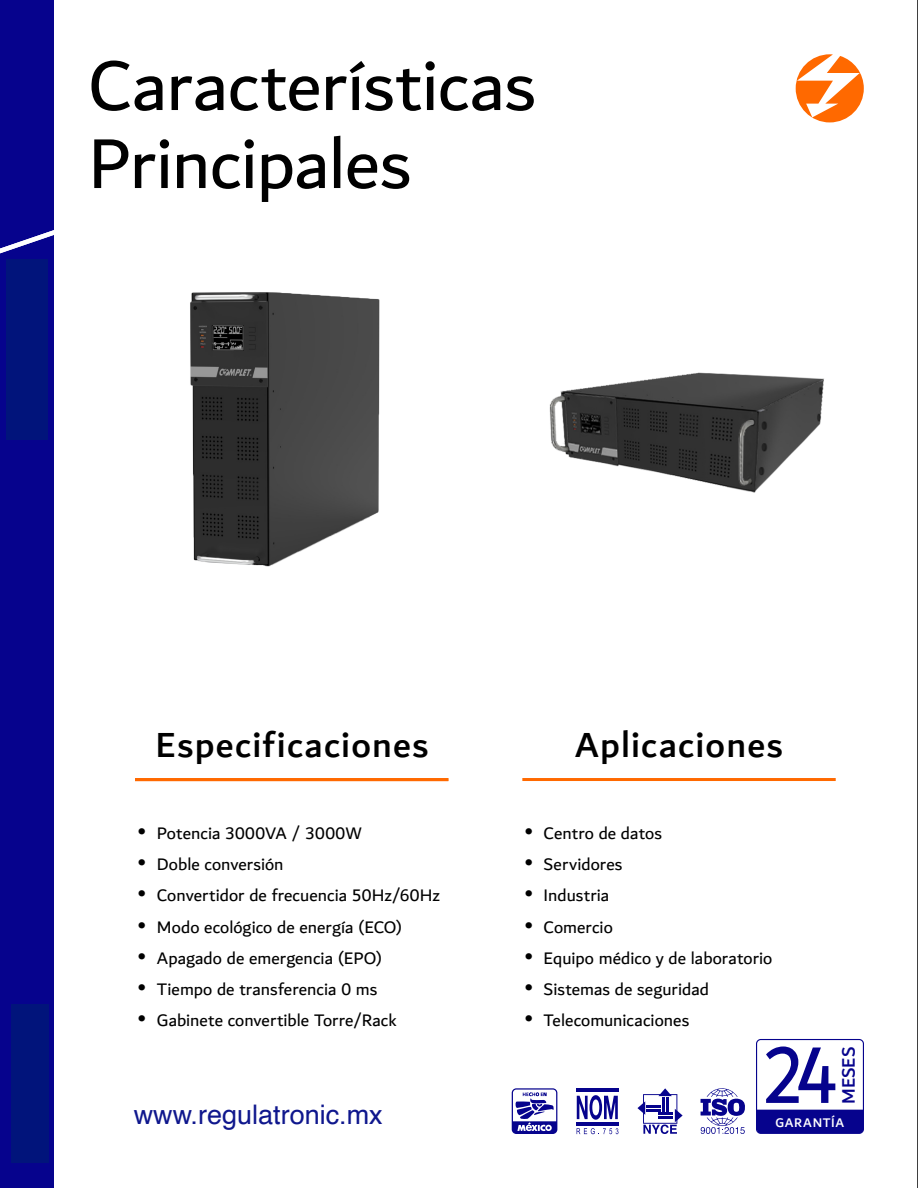
<style>
.page{position:relative;width:918px;height:1188px;background:#fff}
.page>*{position:absolute;margin:0;border:0;box-sizing:border-box;transform-origin:0 0}
.t1{font:85.5px "Dubai";color:#06038d;scale:.9 1}
.t2{font:75px/78px "Dubai";letter-spacing:-.01em;color:#000}
.t3{font:500 37.5px "Dubai";letter-spacing:.035em;color:#000}
.t4{font:27px "Helvetica";color:#0f178d}
.t5{font:500 19.5px "Dubai";letter-spacing:-.01em;color:#06038d}
.t6{font:18px "Dubai";letter-spacing:.005em;color:#000}
.t7{font:500 13.5px "Dubai";letter-spacing:.05em;color:#fff}
.s1{font-family:"Century Gothic Paneuropean";font-weight:300;font-size:21px}
</style>
<div class="page">
<div style="left:0;top:0;width:54px;height:1188px;background:#06038d"></div>
<svg style="left:796px;top:54px;width:68px;height:68px"></svg>
<hr style="left:522px;top:778px;width:314px;height:3px;background:#ff6900">
<svg style="left:701px;top:1088px;width:44px;height:46px"></svg>
<hr style="left:576px;top:1088px;width:43px;height:4px;background:#06038d">
<svg style="left:577px;top:1095px;width:41px;height:25px"></svg>
<hr style="left:576px;top:1122px;width:43px;height:4px;background:#06038d">
<svg style="left:577px;top:1128px;width:41px;height:6px"></svg>
<svg style="left:637px;top:1088px;width:46px;height:46px"></svg>
<svg style="left:512px;top:1088px;width:45px;height:46px"></svg>
<div style="left:756px;top:1039px;width:108px;height:95px;border:1px solid #06038d;border-radius:4px"></div>
<div style="left:757px;top:1110px;width:106px;height:23px;background:#06038d"></div>
<hr style="left:917px;top:0;width:1px;height:1188px;background:#000">
<svg style="left:0;top:230px;width:54px;height:31px"></svg>
<hr style="left:135px;top:778px;width:313px;height:3px;background:#ff6900">
<img style="left:190px;top:292px;width:190px;height:275px">
<img style="left:549px;top:372px;width:275px;height:121px">
<div style="left:12px;top:1005px;width:36px;height:158px;background:#01147b"></div>
<div style="left:7px;top:260px;width:41px;height:179px;background:#01147b"></div>
<h2 class="t2" style="left:88px;top:45px;width:449px">Características<br>Principales</h2>
<h3 class="t3" style="left:155px;top:722px;width:275px">Especificaciones</h3>
<h3 class="t3" style="left:575px;top:722px;width:210px">Aplicaciones</h3>
<p class="t6" style="left:136px;top:822px;width:228px"><span class="s1">•</span> Potencia 3000VA / 3000W</p>
<p class="t6" style="left:136px;top:853px;width:149px"><span class="s1">•</span> Doble conversión</p>
<p class="t6" style="left:136px;top:885px;width:306px"><span class="s1">•</span> Convertidor de frecuencia 50Hz/60Hz</p>
<p class="t6" style="left:136px;top:916px;width:268px"><span class="s1">•</span> Modo ecológico de energía (ECO)</p>
<p class="t6" style="left:136px;top:947px;width:248px"><span class="s1">•</span> Apagado de emergencia (EPO)</p>
<p class="t6" style="left:136px;top:978px;width:243px"><span class="s1">•</span> Tiempo de transferencia 0 ms</p>
<p class="t6" style="left:136px;top:1010px;width:263px"><span class="s1">•</span> Gabinete convertible Torre/Rack</p>
<h3 class="t4" style="left:134px;top:1104px;width:251px">www.regulatronic.mx</h3>
<p class="t6" style="left:522px;top:822px;width:141px"><span class="s1">•</span> Centro de datos</p>
<p class="t6" style="left:522px;top:853px;width:102px"><span class="s1">•</span> Servidores</p>
<p class="t6" style="left:522px;top:885px;width:89px"><span class="s1">•</span> Industria</p>
<p class="t6" style="left:522px;top:916px;width:92px"><span class="s1">•</span> Comercio</p>
<p class="t6" style="left:522px;top:947px;width:252px"><span class="s1">•</span> Equipo médico y de laboratorio</p>
<p class="t6" style="left:522px;top:978px;width:188px"><span class="s1">•</span> Sistemas de seguridad</p>
<p class="t6" style="left:522px;top:1010px;width:169px"><span class="s1">•</span> Telecomunicaciones</p>
<h1 class="t1" style="left:762px;top:1023px;width:85px">24</h1>
<p class="t5" style="left:837px;top:1104px;width:58px;rotate:-90deg">MESES</p>
<p class="t7" style="left:775px;top:1114px;width:70px">GARANTÍA</p>
</div>
